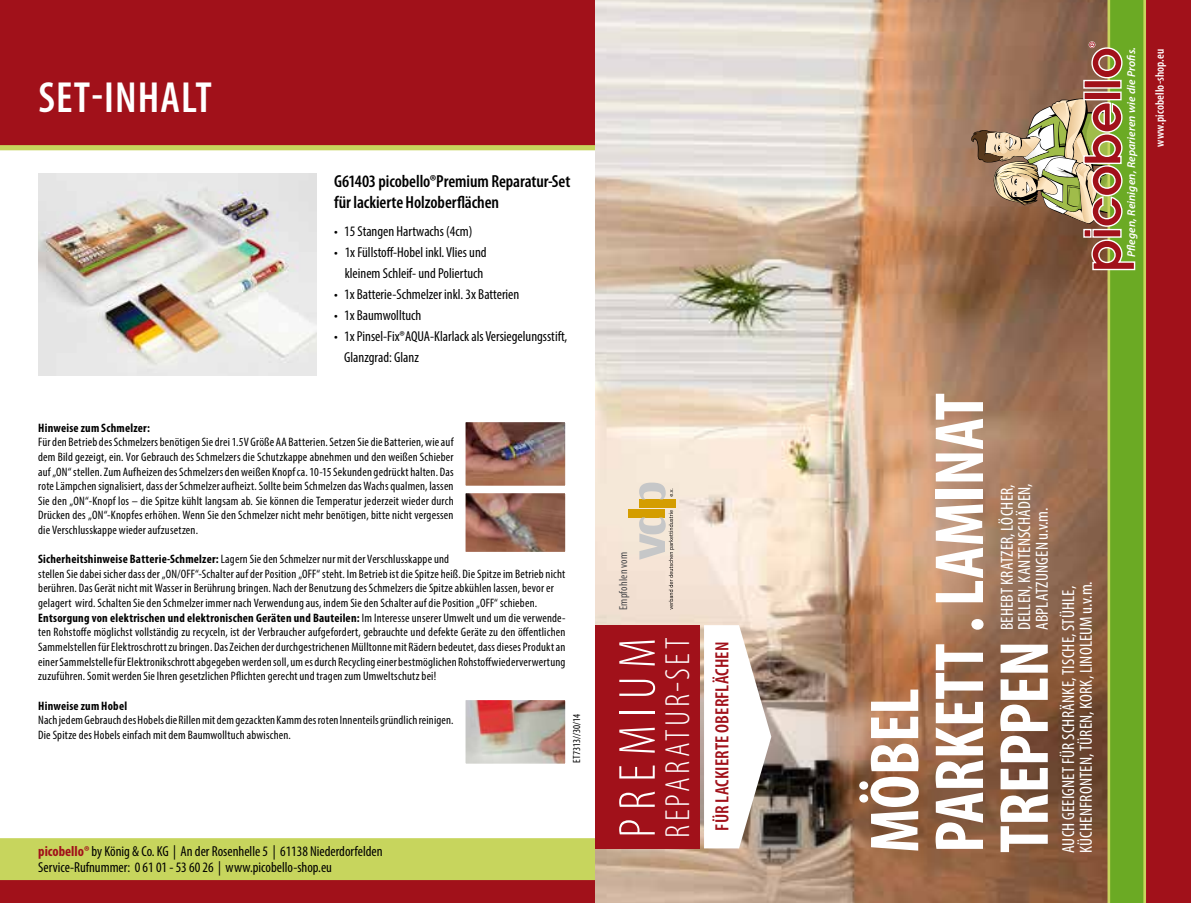
<style>
.page{position:relative;width:1191px;height:903px;background:#fff}
.page>*{position:absolute;margin:0;border:0;box-sizing:border-box;transform-origin:0 0}
.t1{font:700 condensed 70px/64.8px "Myriad Pro";letter-spacing:-.005em;color:#fff}
.t2{font:300 condensed 52.5px "Myriad Pro";letter-spacing:.165em;color:#fff}
.t3{font:600 condensed 43.75px "Myriad Pro";letter-spacing:.025em;color:#fff}
.t4{font:300 condensed 35px "Myriad Pro";letter-spacing:.095em;color:#fff}
.t5{font:600 condensed 19.25px "Myriad Pro";letter-spacing:.005em;color:#a1111a}
.t6{font:condensed 17.5px/17.5px "Myriad Pro";letter-spacing:.01em;color:#fff;text-align:justify}
.t7{font:600 condensed 17.5px/21px "Myriad Pro";letter-spacing:-.005em;color:#000}
.t8{font:condensed 14.35px/21px "Myriad Pro";color:#000}
.t9{font:condensed 12.25px/14.7px "Myriad Pro";letter-spacing:.015em;color:#000}
.t10{font:700 condensed 12.25px "Myriad Pro";letter-spacing:.02em;color:#000}
.t11{font:600 condensed 12.25px "Myriad Pro";letter-spacing:.01em;color:#fff}
.t12{font:condensed 11.55px "Myriad Pro";letter-spacing:.015em;color:#4b4b4d}
.t13{font:italic 600 11.38px "Myriad Pro";letter-spacing:.01em;color:#fff}
.t14{font:condensed 10.5px "Myriad Pro";letter-spacing:.015em;color:#000}
.s1{font-weight:700}
.s2{font-weight:700;color:#a1111a}
</style>
<div class="page">
<div style="left:0;top:0;width:595px;height:147px;background:#a1111a"></div>
<svg style="left:0;top:145px;width:595px;height:5px;background:#c6d05b"></svg>
<div style="left:0;top:878px;width:595px;height:25px;background:#a1111a"></div>
<div style="left:0;top:838px;width:595px;height:42px;background:#c7d55d"></div>
<img style="left:595px;top:0;width:376px;height:903px">
<div style="left:1144px;top:0;width:47px;height:903px;background:#a1111a"></div>
<svg style="left:971px;top:0;width:175px;height:903px;background:#8d7748"></svg>
<div style="left:595px;top:625px;width:105px;height:223px;background:#a1111a"></div>
<svg style="left:704px;top:625px;width:67px;height:223px"></svg>
<div style="left:629px;top:509px;width:36px;height:8px;background:#d49d00"></div>
<div style="left:639px;top:499px;width:36px;height:8px;background:#d49d00"></div>
<svg style="left:639px;top:483px;width:34px;height:16px"></svg>
<svg style="left:639px;top:510px;width:35px;height:99px;background:#e1d2bf"></svg>
<img style="left:38px;top:174px;width:279px;height:202px">
<img style="left:465px;top:422px;width:101px;height:130px">
<img style="left:465px;top:700px;width:101px;height:64px">
<h3 class="t3" style="left:39px;top:74px;width:175px">SET-INHALT</h3>
<h3 class="t7" style="left:334px;top:171px;width:238px">G61403 picobello®Premium Reparatur-Set für lackierte Holzoberflächen</h3>
<p class="t8" style="left:334px;top:221px;width:140px">• 15 Stangen Hartwachs (4cm)</p>
<p class="t8" style="left:334px;top:242px;width:154px;text-align:center">• 1x Füllstoff-Hobel inkl. Vlies und kleinem Schleif- und Poliertuch</p>
<p class="t8" style="left:334px;top:284px;width:187px">• 1x Batterie-Schmelzer inkl. 3x Batterien</p>
<p class="t8" style="left:334px;top:305px;width:89px">• 1x Baumwolltuch</p>
<p class="t8" style="left:344px;top:326px;width:225px;text-indent:-10px">• 1x Pinsel-Fix®AQUA-Klarlack als Versiegelungsstift,<br>Glanzgrad: Glanz</p>
<p class="t10" style="left:38px;top:420px;width:113px">Hinweise zum Schmelzer:</p>
<p class="t9" style="left:38px;top:435px;width:417px;text-align:justify">Für den Betrieb des Schmelzers benötigen Sie drei 1.5V Größe AA Batterien. Setzen Sie die Batterien, wie auf dem Bild gezeigt, ein. Vor Gebrauch des Schmelzers die Schutzkappe abnehmen und den weißen Schieber auf „ON“ stellen. Zum Aufheizen des Schmelzers den weißen Knopf ca. 10-15 Sekunden gedrückt halten. Das rote Lämpchen signalisiert, dass der Schmelzer aufheizt. Sollte beim Schmelzen das Wachs qualmen, lassen Sie den „ON“-Knopf los – die Spitze kühlt langsam ab. Sie können die Temperatur jederzeit wieder durch Drücken des „ON“-Knopfes erhöhen. Wenn Sie den Schmelzer nicht mehr benötigen, bitte nicht vergessen die Verschlusskappe wieder aufzusetzen.</p>
<p class="t9" style="left:38px;top:551px;width:529px"><span class="s1">Sicherheitshinweise Batterie-Schmelzer:</span> Lagern Sie den Schmelzer nur mit der Verschlusskappe und<br>stellen Sie dabei sicher dass der „ON/OFF“-Schalter auf der Position „OFF“ steht. Im Betrieb ist die Spitze heiß. Die Spitze im Betrieb nicht berühren. Das Gerät nicht mit Wasser in Berührung bringen. Nach der Benutzung des Schmelzers die Spitze abkühlen lassen, bevor er gelagert wird. Schalten Sie den Schmelzer immer nach Verwendung aus, indem Sie den Schalter auf die Position „OFF“ schieben.<br><span class="s1">Entsorgung von elektrischen und elektronischen Geräten und Bauteilen:</span> Im Interesse unserer Umwelt und um die verwende&shy;ten Rohstoffe möglichst vollständig zu recyceln, ist der Verbraucher aufgefordert, gebrauchte und defekte Geräte zu den öffentlichen Sammelstellen für Elektroschrott zu bringen. Das Zeichen der durchgestrichenen Mülltonne mit Rädern bedeutet, dass dieses Produkt an einer Sammelstelle für Elektronikschrott abgegeben werden soll, um es durch Recycling einer bestmöglichen Rohstoffwiederverwertung zuzuführen. Somit werden Sie Ihren gesetzlichen Pflichten gerecht und tragen zum Umweltschutz bei!</p>
<p class="t10" style="left:38px;top:698px;width:90px">Hinweise zum Hobel</p>
<p class="t9" style="left:38px;top:713px;width:417px">Nach jedem Gebrauch des Hobels die Rillen mit dem gezackten Kamm des roten Innenteils gründlich reinigen.<br>Die Spitze des Hobels einfach mit dem Baumwolltuch abwischen.</p>
<p class="t14" style="left:570px;top:763px;width:51px;rotate:-90deg">ET7313//30/14</p>
<p class="t8" style="left:38px;top:843px;width:346px;line-height:16.1px"><span class="s2">picobello®</span>by König &amp; Co. KG | An der Rosenhelle 5 | 61138 Niederdorfelden<br>Service-Rufnummer: 0 61 01 - 53 60 26 | www.picobello-shop.eu</p>
<p class="t12" style="left:616px;top:610px;width:59px;rotate:-90deg">Empfohlen vom</p>
<h2 class="t2" style="left:609px;top:838px;width:201px;rotate:-90deg">PREMIUM</h2>
<h3 class="t4" style="left:659px;top:838px;width:202px;rotate:-90deg">REPARATUR-SET</h3>
<h3 class="t5" style="left:711px;top:830px;width:190px;rotate:-90deg">FÜR LACKIERTE OBERFLÄCHEN</h3>
<p class="t13" style="left:1124px;top:257px;width:211px;rotate:-90deg">Pflegen, Reinigen, Reparieren wie die Profis.</p>
<p class="t11" style="left:1153px;top:147px;width:100px;rotate:-90deg">www.picobello-shop.eu</p>
<h1 class="t1" style="left:861px;top:853px;width:461px;rotate:-90deg">MÖBEL<br>PARKETT . LAMINAT<br>TREPPEN</h1>
<h3 class="t6" style="left:998px;top:630px;width:148px;rotate:-90deg">BEHEBT KRATZER, LÖCHER, DELLEN, KANTENSCHÄDEN, ABPLATZUNGEN u.v.m.</h3>
<h3 class="t6" style="left:1059px;top:853px;width:273px;rotate:-90deg">AUCH GEEIGNET FÜR SCHRÄNKE, TISCHE, STÜHLE,<br>KÜCHENFRONTEN, TÜREN, KORK, LINOLEUM u.v.m.</h3>
</div>
